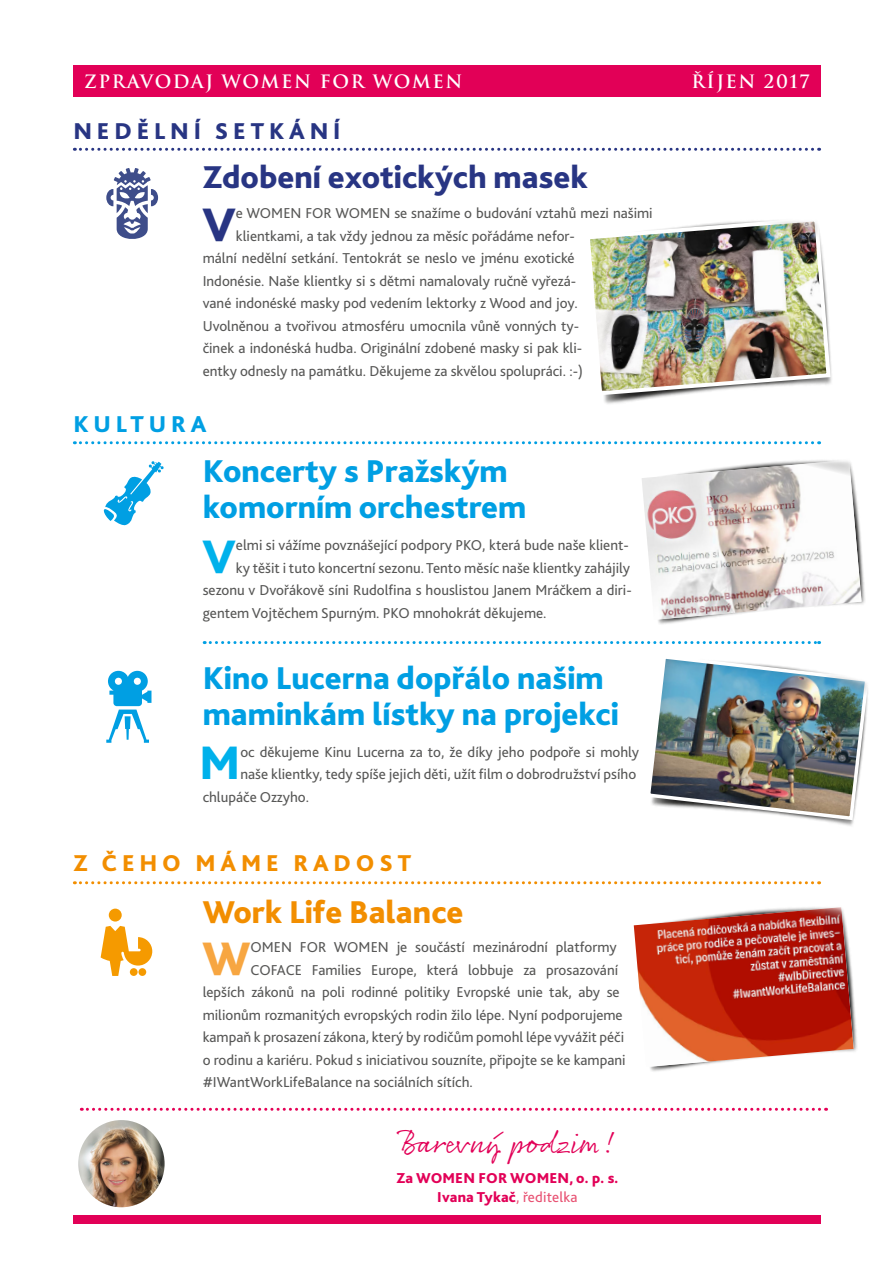
<style>
.page{position:relative;width:893px;height:1263px;background:#fff}
.page>*{position:absolute;margin:0;border:0;box-sizing:border-box;transform-origin:0 0}
.t1{font:800 49.2px "Bliss 2";color:#00b1eb}
.t2{font:800 49.2px "Bliss 2";color:#283583}
.t3{font:800 49.2px "Bliss 2";color:#f7a641}
.t4{font:800 33px/36px "Bliss 2";color:#009fe3}
.t5{font:800 33px "Bliss 2";color:#283583}
.t6{font:800 33px "Bliss 2";color:#f28e00}
.t7{font:30px "Rollerscript Smooth";color:#e20057}
.t8{font:800 24px "Bliss 2";letter-spacing:.2em;color:#f28e00}
.t9{font:800 24px "Bliss 2";letter-spacing:.2em;color:#283583}
.t10{font:800 24px "Bliss 2";letter-spacing:.2em;color:#009fe3}
.t11{font:700 18px "Trajan CE";letter-spacing:.09em;color:#fff}
.t12{font:15px "Bliss 2";color:#575756}
.t13{font:800 15px/19.5px "Bliss 2";letter-spacing:.01em;color:#e20057;text-align:center}
.s1{font-weight:400;color:#e85172}
</style>
<div class="page">
<div style="left:73px;top:1215px;width:748px;height:9px;background:#e20057"></div>
<svg style="left:74px;top:148px;width:746px;height:3px"></svg>
<svg style="left:74px;top:441px;width:746px;height:3px"></svg>
<svg style="left:204px;top:641px;width:413px;height:3px"></svg>
<svg style="left:74px;top:881px;width:746px;height:3px"></svg>
<img style="left:590px;top:220px;width:242px;height:177px">
<img style="left:650px;top:658px;width:218px;height:164px">
<img style="left:617px;top:543px;width:248px;height:102px">
<img style="left:633px;top:925px;width:224px;height:147px">
<img style="left:642px;top:460px;width:219px;height:160px">
<img style="left:634px;top:907px;width:220px;height:160px">
<div style="left:73px;top:65px;width:748px;height:32px;background:#e20057"></div>
<svg style="left:81px;top:1108px;width:745px;height:3px"></svg>
<img style="left:78px;top:1120px;width:87px;height:87px;border-radius:43px">
<svg style="left:103px;top:461px;width:61px;height:65px"></svg>
<svg style="left:101px;top:909px;width:51px;height:67px"></svg>
<svg style="left:106px;top:168px;width:52px;height:71px"></svg>
<svg style="left:106px;top:671px;width:45px;height:72px"></svg>
<p class="t11" style="left:84px;top:70px;width:380px">ZPRAVODAJ WOMEN FOR WOMEN</p>
<p class="t11" style="left:691px;top:70px;width:119px">ŘÍJEN 2017</p>
<h3 class="t9" style="left:73px;top:116px;width:269px">NEDĚLNÍ SETKÁNÍ</h3>
<h2 class="t5" style="left:203px;top:157px;width:387px">Zdobení exotických masek</h2>
<h1 class="t2" style="left:203px;top:194px;width:35px">V</h1>
<p class="t12" style="left:236px;top:204px;width:418px">e WOMEN FOR WOMEN se snažíme o budování vztahů mezi našimi</p>
<p class="t12" style="left:236px;top:227px;width:340px">klientkami, a tak vždy jednou za měsíc pořádáme nefor-</p>
<p class="t12" style="left:203px;top:249px;width:374px">mální nedělní setkání. Tentokrát se neslo ve jménu exotické</p>
<p class="t12" style="left:203px;top:272px;width:375px">Indonésie. Naše klientky si s dětmi namalovaly ručně vyřezá-</p>
<p class="t12" style="left:203px;top:294px;width:377px">vané indonéské masky pod vedením lektorky z Wood and joy.</p>
<p class="t12" style="left:203px;top:317px;width:378px">Uvolněnou a tvořivou atmosféru umocnila vůně vonných ty-</p>
<p class="t12" style="left:203px;top:339px;width:381px">činek a indonéská hudba. Originální zdobené masky si pak kli-</p>
<p class="t12" style="left:203px;top:362px;width:382px">entky odnesly na památku. Děkujeme za skvělou spolupráci. :-)</p>
<h3 class="t10" style="left:73px;top:409px;width:135px">KULTURA</h3>
<h2 class="t4" style="left:203px;top:452px;width:325px">Koncerty s Pražským komorním orchestrem</h2>
<h1 class="t1" style="left:203px;top:526px;width:35px">V</h1>
<p class="t12" style="left:236px;top:536px;width:394px">elmi si vážíme povznášející podpory PKO, která bude naše klient-</p>
<p class="t12" style="left:236px;top:559px;width:396px">ky těšit i tuto koncertní sezonu. Tento měsíc naše klientky zahájily</p>
<p class="t12" style="left:203px;top:581px;width:430px">sezonu v Dvořákově síni Rudolfina s houslistou Janem Mráčkem a diri-</p>
<p class="t12" style="left:203px;top:604px;width:345px">gentem Vojtěchem Spurným. PKO mnohokrát děkujeme.</p>
<h2 class="t4" style="left:203px;top:659px;width:418px">Kino Lucerna dopřálo našim maminkám lístky na projekci</h2>
<h1 class="t1" style="left:199px;top:732px;width:43px">M</h1>
<p class="t12" style="left:240px;top:742px;width:400px">oc děkujeme Kinu Lucerna za to, že díky jeho podpoře si mohly</p>
<p class="t12" style="left:240px;top:765px;width:397px">naše klientky, tedy spíše jejich děti, užít film o dobrodružství psího</p>
<p class="t12" style="left:203px;top:787px;width:108px">chlupáče Ozzyho.</p>
<h3 class="t8" style="left:73px;top:848px;width:339px">Z ČEHO MÁME RADOST</h3>
<h2 class="t6" style="left:203px;top:892px;width:262px">Work Life Balance</h2>
<h1 class="t3" style="left:203px;top:928px;width:49px">W</h1>
<p class="t12" style="left:250px;top:938px;width:368px">OMEN FOR WOMEN je součástí mezinárodní platformy</p>
<p class="t12" style="left:250px;top:960px;width:369px">COFACE Families Europe, která lobbuje za prosazování</p>
<p class="t12" style="left:203px;top:983px;width:419px">lepších zákonů na poli rodinné politiky Evropské unie tak, aby se</p>
<p class="t12" style="left:203px;top:1005px;width:422px">milionům rozmanitých evropských rodin žilo lépe. Nyní podporujeme</p>
<p class="t12" style="left:203px;top:1028px;width:423px">kampaň k prosazení zákona, který by rodičům pomohl lépe vyvážit péči</p>
<p class="t12" style="left:203px;top:1050px;width:424px">o rodinu a kariéru. Pokud s iniciativou souzníte, připojte se ke kampani</p>
<p class="t12" style="left:203px;top:1073px;width:272px">#IWantWorkLifeBalance na sociálních sítích.</p>
<h3 class="t7" style="left:398px;top:1124px;width:221px">Barevný podzim!</h3>
<p class="t13" style="left:397px;top:1167px;width:223px">Za WOMEN FOR WOMEN, o. p. s.<br>Ivana Tykač<span class="s1">, ředitelka</span></p>
</div>
